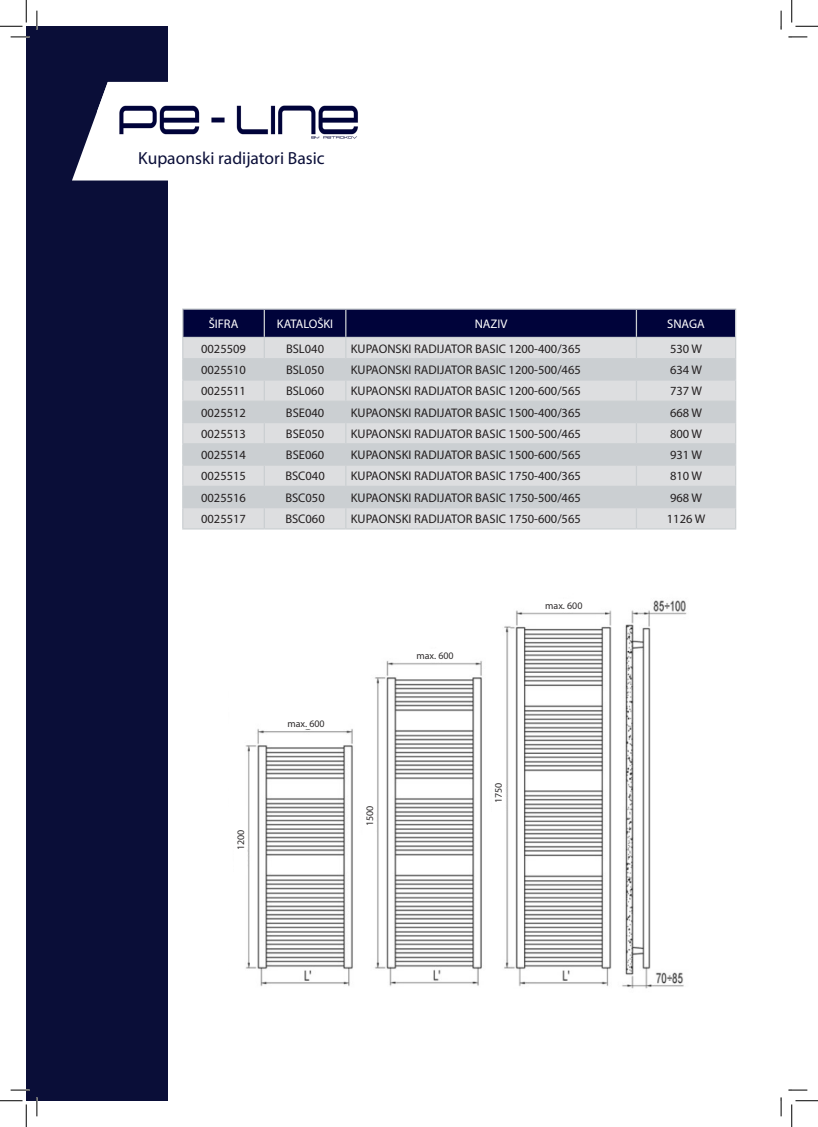
<style>
.page{position:relative;width:818px;height:1127px;background:#fff}
.page>*{position:absolute;margin:0;border:0;box-sizing:border-box;transform-origin:0 0}
.t1{font:17.5px "Myriad Pro";color:#0a0e38}
.t2{font:12.5px "Myriad Pro";color:#231f20}
.t3{font:12.5px "Myriad Pro";color:#fff}
.t4{font:10px "Myriad Pro";color:#2e2b2c}
</style>
<div class="page">
<div style="left:26px;top:26px;width:142px;height:1074px;background:#0a0e38"></div>
<svg style="left:72px;top:112px;width:96px;height:68px;fill:#fff"></svg>
<img style="left:97px;top:82px;width:261px;height:90px">
<div style="left:120px;top:141px;width:223px;height:32px;background:#fff"></div>
<hr style="left:636px;top:308px;width:100px;height:1px;background:#cbcfd2">
<hr style="left:346px;top:308px;width:290px;height:1px;background:#cbcfd2">
<hr style="left:264px;top:308px;width:82px;height:1px;background:#cbcfd2">
<hr style="left:182px;top:308px;width:82px;height:1px;background:#cbcfd2">
<svg style="left:182px;top:309px;width:554px;height:219px;background:#babcc5"></svg>
<hr style="left:636px;top:528px;width:100px;height:1px;background:#cbcfd2">
<hr style="left:346px;top:528px;width:290px;height:1px;background:#cbcfd2">
<hr style="left:264px;top:528px;width:82px;height:1px;background:#cbcfd2">
<hr style="left:182px;top:528px;width:82px;height:1px;background:#cbcfd2">
<img style="left:245px;top:600px;width:442px;height:389px">
<div style="left:234px;top:805px;width:13px;height:69px;background:#fff"></div>
<div style="left:363px;top:781px;width:13px;height:69px;background:#fff"></div>
<div style="left:492px;top:758px;width:12px;height:69px;background:#fff"></div>
<div style="left:272px;top:716px;width:68px;height:13px;background:#fff"></div>
<div style="left:401px;top:649px;width:68px;height:12px;background:#fff"></div>
<div style="left:529px;top:598px;width:69px;height:13px;background:#fff"></div>
<svg style="left:11px;top:36px;width:18px;height:2px"></svg>
<svg style="left:788px;top:36px;width:19px;height:2px"></svg>
<svg style="left:11px;top:1089px;width:18px;height:1px"></svg>
<svg style="left:788px;top:1089px;width:19px;height:1px"></svg>
<svg style="left:36px;top:11px;width:2px;height:18px"></svg>
<svg style="left:36px;top:1097px;width:2px;height:18px"></svg>
<svg style="left:780px;top:11px;width:2px;height:18px"></svg>
<svg style="left:780px;top:1097px;width:2px;height:18px"></svg>
<svg style="left:0;top:0;width:27px;height:27px"></svg>
<svg style="left:0;top:1100px;width:27px;height:26px"></svg>
<svg style="left:791px;top:0;width:27px;height:27px"></svg>
<svg style="left:791px;top:1100px;width:27px;height:26px"></svg>
<p class="t1" style="left:138px;top:147px;width:188px">Kupaonski radijatori Basic</p>
<p class="t3" style="left:209px;top:316px;width:31px">ŠIFRA</p>
<p class="t3" style="left:277px;top:316px;width:58px">KATALOŠKI</p>
<p class="t3" style="left:475px;top:316px;width:34px">NAZIV</p>
<p class="t3" style="left:667px;top:316px;width:39px">SNAGA</p>
<p class="t2" style="left:201px;top:341px;width:46px">0025509</p>
<p class="t2" style="left:286px;top:341px;width:40px">BSL040</p>
<p class="t2" style="left:351px;top:341px;width:231px">KUPAONSKI RADIJATOR BASIC 1200-400/365</p>
<p class="t2" style="left:670px;top:341px;width:34px">530 W</p>
<p class="t2" style="left:201px;top:362px;width:46px">0025510</p>
<p class="t2" style="left:286px;top:362px;width:40px">BSL050</p>
<p class="t2" style="left:351px;top:362px;width:231px">KUPAONSKI RADIJATOR BASIC 1200-500/465</p>
<p class="t2" style="left:670px;top:362px;width:34px">634 W</p>
<p class="t2" style="left:201px;top:383px;width:46px">0025511</p>
<p class="t2" style="left:286px;top:383px;width:40px">BSL060</p>
<p class="t2" style="left:351px;top:383px;width:231px">KUPAONSKI RADIJATOR BASIC 1200-600/565</p>
<p class="t2" style="left:670px;top:383px;width:34px">737 W</p>
<p class="t2" style="left:201px;top:404px;width:46px">0025512</p>
<p class="t2" style="left:286px;top:404px;width:40px">BSE040</p>
<p class="t2" style="left:351px;top:404px;width:231px">KUPAONSKI RADIJATOR BASIC 1500-400/365</p>
<p class="t2" style="left:670px;top:404px;width:34px">668 W</p>
<p class="t2" style="left:201px;top:426px;width:46px">0025513</p>
<p class="t2" style="left:286px;top:426px;width:40px">BSE050</p>
<p class="t2" style="left:351px;top:426px;width:231px">KUPAONSKI RADIJATOR BASIC 1500-500/465</p>
<p class="t2" style="left:670px;top:426px;width:34px">800 W</p>
<p class="t2" style="left:201px;top:447px;width:46px">0025514</p>
<p class="t2" style="left:286px;top:447px;width:40px">BSE060</p>
<p class="t2" style="left:351px;top:447px;width:231px">KUPAONSKI RADIJATOR BASIC 1500-600/565</p>
<p class="t2" style="left:670px;top:447px;width:34px">931 W</p>
<p class="t2" style="left:201px;top:468px;width:46px">0025515</p>
<p class="t2" style="left:285px;top:468px;width:41px">BSC040</p>
<p class="t2" style="left:351px;top:468px;width:231px">KUPAONSKI RADIJATOR BASIC 1750-400/365</p>
<p class="t2" style="left:670px;top:468px;width:34px">810 W</p>
<p class="t2" style="left:201px;top:489px;width:46px">0025516</p>
<p class="t2" style="left:285px;top:489px;width:41px">BSC050</p>
<p class="t2" style="left:351px;top:489px;width:231px">KUPAONSKI RADIJATOR BASIC 1750-500/465</p>
<p class="t2" style="left:670px;top:489px;width:34px">968 W</p>
<p class="t2" style="left:201px;top:511px;width:46px">0025517</p>
<p class="t2" style="left:285px;top:511px;width:41px">BSC060</p>
<p class="t2" style="left:351px;top:511px;width:231px">KUPAONSKI RADIJATOR BASIC 1750-600/565</p>
<p class="t2" style="left:667px;top:511px;width:40px">1126 W</p>
<p class="t4" style="left:235px;top:850px;width:22px;rotate:-90deg">1200</p>
<p class="t4" style="left:287px;top:717px;width:39px">max. 600</p>
<p class="t4" style="left:363px;top:826px;width:22px;rotate:-90deg">1500</p>
<p class="t4" style="left:416px;top:649px;width:39px">max. 600</p>
<p class="t4" style="left:492px;top:803px;width:22px;rotate:-90deg">1750</p>
<p class="t4" style="left:545px;top:599px;width:39px">max. 600</p>
</div>
